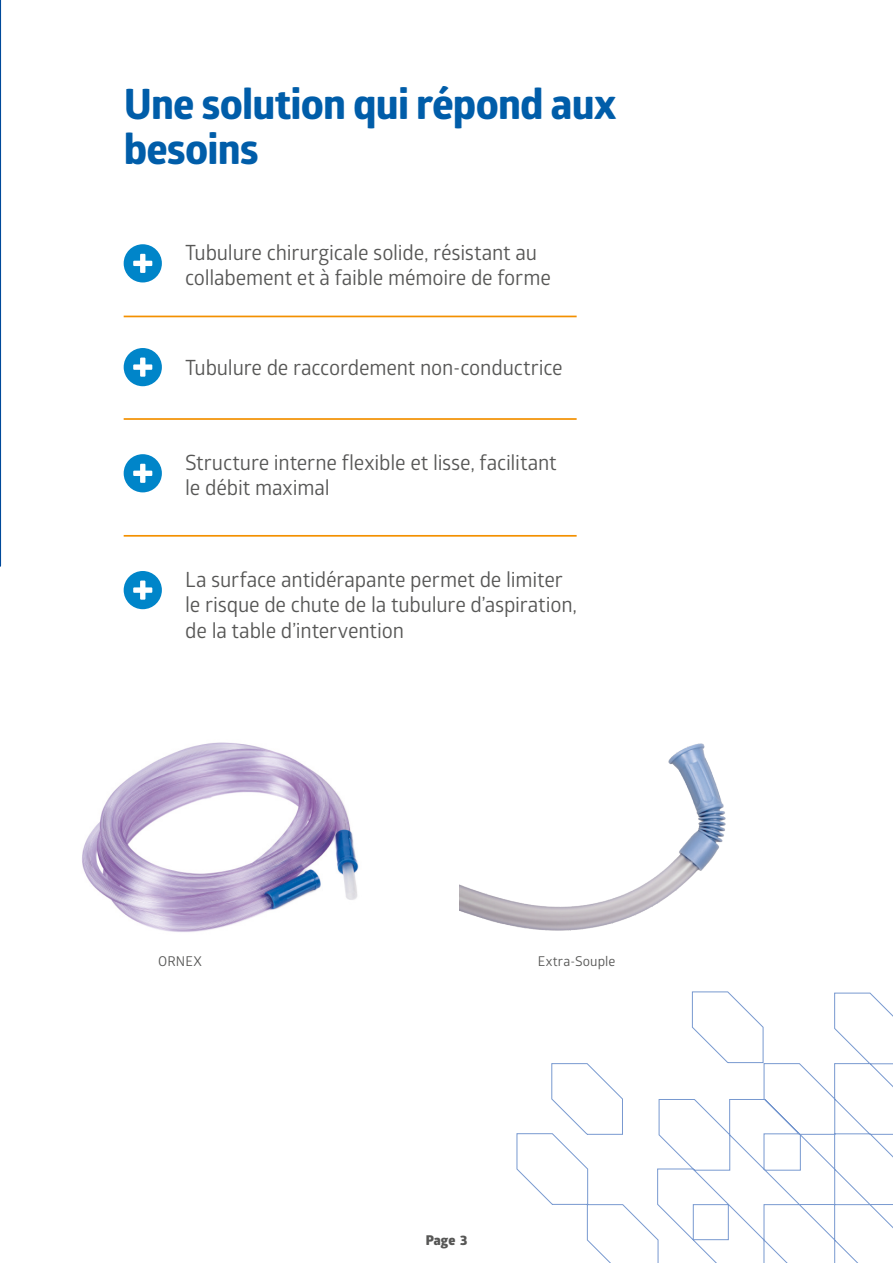
<style>
.page{position:relative;width:893px;height:1263px;background:#fff}
.page>*{position:absolute;margin:0;border:0;box-sizing:border-box;transform-origin:0 0}
.MEDLINE_-_Headline__L{font:700 42px/45px "Globerx";letter-spacing:-.02em;color:#005da9}
.MEDLINE_-_Body_-_bullet{font:21px/25.5px "Glober";letter-spacing:-.01em;color:#575756}
.t1{font:13.5px "Glober";letter-spacing:.01em;color:#575756}
.t2{font:800 13.5px "Glober";color:#575756}
</style>
<div class="page">
<svg style="left:0;top:0;width:1px;height:567px"></svg>
<hr style="left:124px;top:316px;width:453px;height:1px;background:#f39000">
<hr style="left:124px;top:418px;width:453px;height:2px;background:#f39000">
<hr style="left:124px;top:535px;width:453px;height:2px;background:#f39000">
<svg style="left:516px;top:991px;width:377px;height:272px"></svg>
<div style="left:124px;top:244px;width:38px;height:38px;background:#0085c9;border-radius:50%"></div>
<div style="left:140px;top:254px;width:5px;height:19px;background:#fff"></div>
<div style="left:133px;top:261px;width:19px;height:5px;background:#fff"></div>
<div style="left:124px;top:348px;width:38px;height:38px;background:#0085c9;border-radius:50%"></div>
<div style="left:140px;top:358px;width:5px;height:19px;background:#fff"></div>
<div style="left:133px;top:364px;width:19px;height:6px;background:#fff"></div>
<div style="left:124px;top:454px;width:38px;height:38px;background:#0085c9;border-radius:50%"></div>
<div style="left:140px;top:464px;width:5px;height:19px;background:#fff"></div>
<div style="left:133px;top:471px;width:19px;height:5px;background:#fff"></div>
<div style="left:124px;top:571px;width:38px;height:38px;background:#0085c9;border-radius:50%"></div>
<div style="left:140px;top:580px;width:5px;height:20px;background:#fff"></div>
<div style="left:133px;top:587px;width:19px;height:6px;background:#fff"></div>
<img style="left:459px;top:743px;width:267px;height:188px">
<img style="left:82px;top:742px;width:277px;height:190px">
<p class="MEDLINE_-_Headline__L" style="left:124px;top:81px;width:494px">Une solution qui répond aux besoins</p>
<p class="MEDLINE_-_Body_-_bullet" style="left:185px;top:238px;width:367px">Tubulure chirurgicale solide, résistant au collabement et à faible mémoire de forme</p>
<p class="MEDLINE_-_Body_-_bullet" style="left:185px;top:354px;width:379px">Tubulure de raccordement non-conductrice</p>
<p class="MEDLINE_-_Body_-_bullet" style="left:185px;top:448px;width:373px">Structure interne flexible et lisse, facilitant le débit maximal</p>
<p class="MEDLINE_-_Body_-_bullet" style="left:185px;top:566px;width:393px">La surface antidérapante permet de limiter le risque de chute de la tubulure d’aspiration, de la table d’intervention</p>
<p class="t1" style="left:158px;top:952px;width:45px">ORNEX</p>
<p class="t1" style="left:538px;top:952px;width:79px">Extra-Souple</p>
<p class="t2" style="left:426px;top:1230px;width:43px">Page 3</p>
</div>
